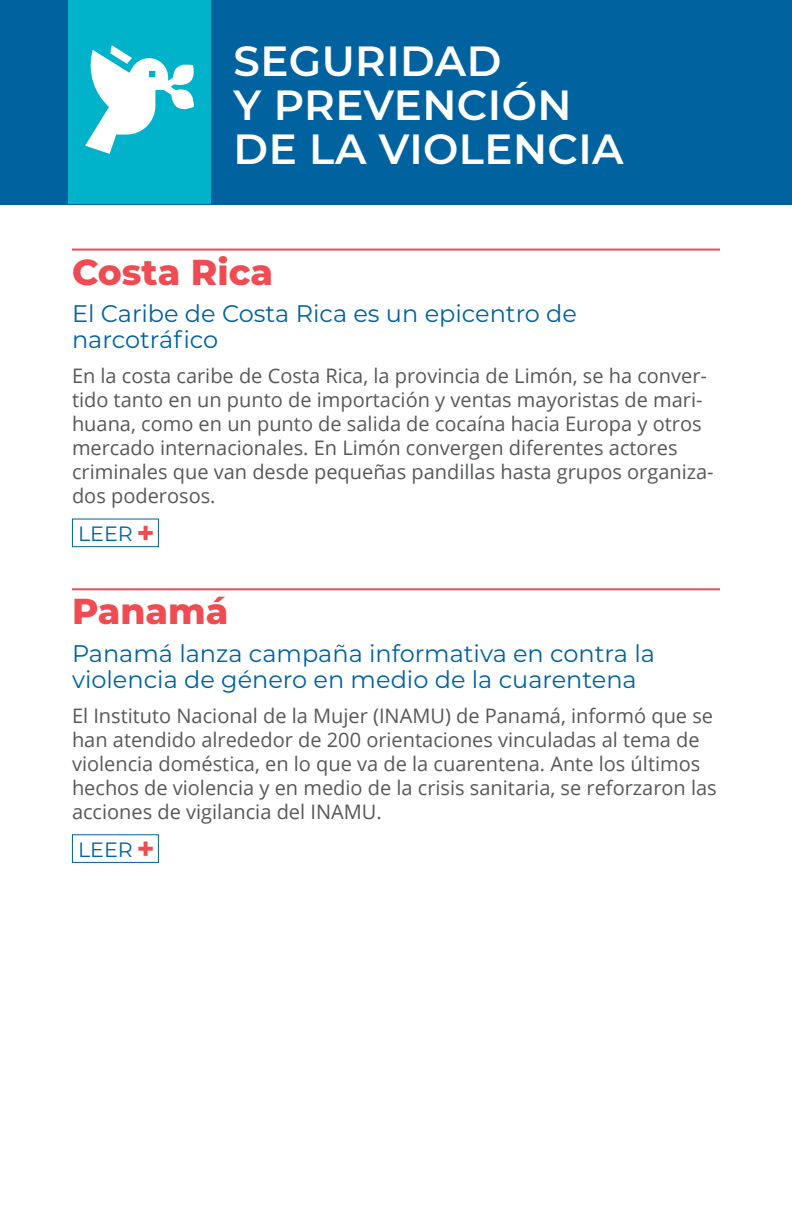
<style>
.page{position:relative;width:792px;height:1224px;background:#fff}
.page>*{position:absolute;margin:0;border:0;box-sizing:border-box;transform-origin:0 0}
.t1{font:600 42px/44px "Montserrat";letter-spacing:.01em;color:#fff}
.PAÍS{font:800 36px "Montserrat";color:#ef4b52}
.Títulos{font:24px/26px "Montserrat";color:#00629e}
.Títulos-2{font:20.6px "Montserrat";color:#00629e}
.COrridos{font:20px/24px "Open Sans";color:#57585a}
</style>
<div class="page">
<div style="left:0;top:0;width:792px;height:204px;background:#00629e"></div>
<div style="left:68px;top:0;width:143px;height:204px;background:#00b2ca"></div>
<svg style="left:85px;top:45px;width:109px;height:109px"></svg>
<hr style="left:72px;top:249px;width:648px;height:2px;background:#ef4b52">
<hr style="left:72px;top:588px;width:648px;height:2px;background:#ef4b52">
<svg style="left:138px;top:526px;width:15px;height:14px"></svg>
<div style="left:72px;top:519px;width:87px;height:28px;border:1px solid #00629e"></div>
<svg style="left:138px;top:841px;width:15px;height:15px"></svg>
<div style="left:72px;top:834px;width:87px;height:29px;border:1px solid #00629e"></div>
<h1 class="t1" style="left:234px;top:37px;width:392px">SEGURIDAD<br>Y PREVENCIÓN<br>DE LA VIOLENCIA</h1>
<p class="PAÍS" style="left:72px;top:245px;width:203px">Costa Rica</p>
<p class="Títulos" style="left:72px;top:300px;width:507px">El Caribe de Costa Rica es un epicentro de narcotráfico</p>
<p class="COrridos" style="left:72px;top:363px;width:643px">En la costa caribe de Costa Rica, la provincia de Limón, se ha conver&shy;tido tanto en un punto de importación y ventas mayoristas de mari&shy;huana, como en un punto de salida de cocaína hacia Europa y otros mercado internacionales. En Limón convergen diferentes actores criminales que van desde pequeñas pandillas hasta grupos organiza&shy;dos poderosos.</p>
<p class="Títulos-2" style="left:78px;top:520px;width:56px">LEER</p>
<p class="PAÍS" style="left:72px;top:585px;width:158px">Panamá</p>
<p class="Títulos" style="left:72px;top:639px;width:584px">Panamá lanza campaña informativa en contra la violencia de género en medio de la cuarentena</p>
<p class="COrridos" style="left:72px;top:703px;width:646px">El Instituto Nacional de la Mujer (INAMU) de Panamá, informó que se han atendido alrededor de 200 orientaciones vinculadas al tema de violencia doméstica, en lo que va de la cuarentena. Ante los últimos hechos de violencia y en medio de la crisis sanitaria, se reforzaron las acciones de vigilancia del INAMU.</p>
<p class="Títulos-2" style="left:78px;top:835px;width:56px">LEER</p>
</div>
